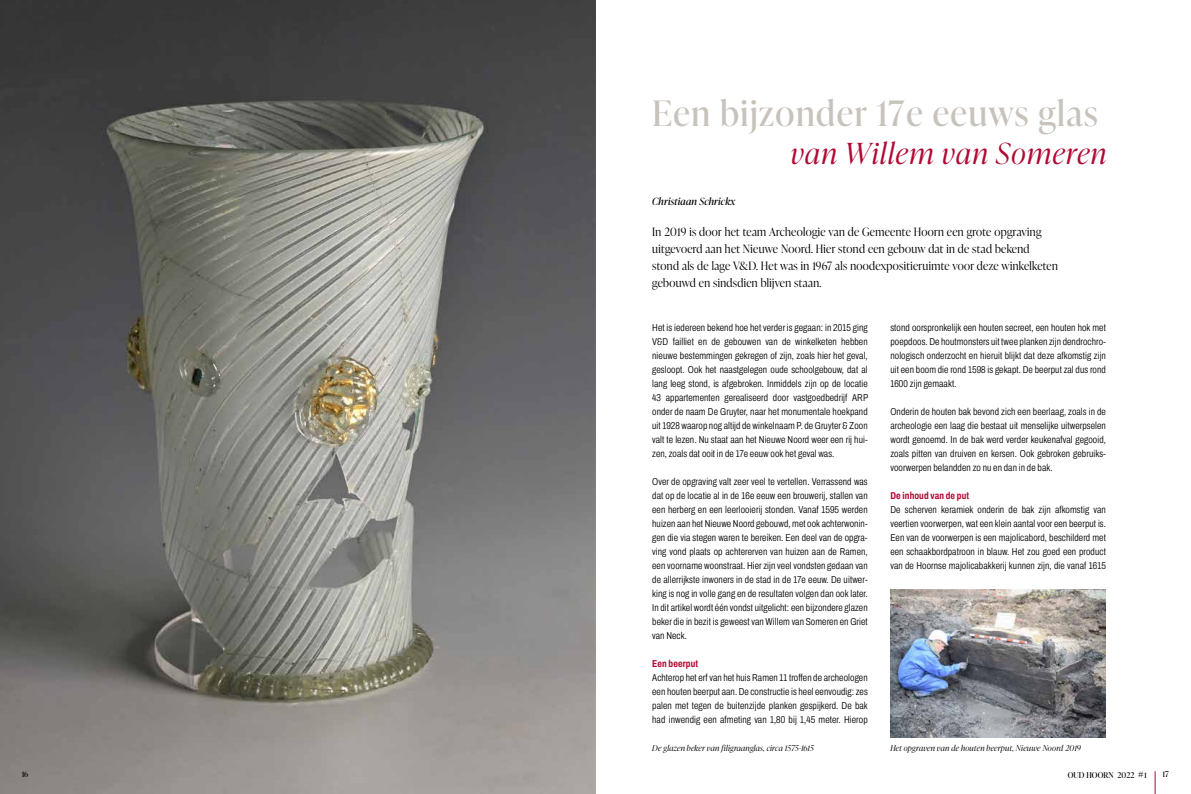
<style>
.page{position:relative;width:1191px;height:794px;background:#fff}
.page>*{position:absolute;margin:0;border:0;box-sizing:border-box;transform-origin:0 0}
.t1{font:35px "Ivy Presto Display";letter-spacing:.045em;color:#c7c2bb}
.t2{font:italic 300 29px "Ivy Presto Display";letter-spacing:.05em;color:#b10933}
.t3{font:300 11.5px/17px "Ivy Presto Display";letter-spacing:.03em;color:#000}
.t4{font:300 10px/14px "Archivo Condensed";letter-spacing:.01em;color:#000;text-align:justify}
.t5{font:700 10px "Archivo Condensed";letter-spacing:.015em;color:#b10933}
.t6{font:italic 10px "Ivy Presto Display";letter-spacing:.02em;color:#000}
.t7{font:italic 300 8px "Ivy Presto Display";letter-spacing:.03em;color:#000}
.t8{font:8px "Ivy Presto Display";letter-spacing:.005em;color:#000}
.s1{font-family:"Baskerville"}
</style>
<div class="page">
<img style="left:0;top:0;width:595px;height:794px">
<img style="left:890px;top:589px;width:216px;height:148px">
<svg style="left:1154px;top:771px;width:1px;height:23px"></svg>
<h1 class="t1" style="left:652px;top:88px;width:447px">Een bijzonder 17e eeuws glas</h1>
<h2 class="t2" style="left:790px;top:132px;width:317px">van Willem van Someren</h2>
<p class="t6" style="left:652px;top:194px;width:85px">Christiaan Schrickx</p>
<p class="t3" style="left:652px;top:223px;width:407px">In 2019 is door het team Archeologie van de Gemeente Hoorn een grote opgraving uitgevoerd aan het Nieuwe Noord. Hier stond een gebouw dat in de stad bekend stond als de lage V&amp;D. Het was in 1967 als noodexpositieruimte voor deze winkelketen gebouwd en sindsdien blijven staan.</p>
<p class="t4" style="left:652px;top:321px;width:217px">Het is iedereen bekend hoe het verder is gegaan: in 2015 ging V&amp;D failliet en de gebouwen van de winkelketen hebben nieuwe bestemmingen gekregen of zijn, zoals hier het geval, gesloopt. Ook het naastgelegen oude schoolgebouw, dat al lang leeg stond, is afgebroken. Inmiddels zijn op de locatie 43 appartementen gerealiseerd door vastgoedbedrijf ARP onder de naam De Gruyter, naar het monumentale hoekpand uit 1928 waarop nog altijd de winkelnaam P. de Gruyter &amp; Zoon valt te lezen. Nu staat aan het Nieuwe Noord weer een rij hui&shy;zen, zoals dat ooit in de 17e eeuw ook het geval was.</p>
<p class="t4" style="left:652px;top:475px;width:217px">Over de opgraving valt zeer veel te vertellen. Verrassend was dat op de locatie al in de 16e eeuw een brouwerij, stallen van een herberg en een leerlooierij stonden. Vanaf 1595 werden huizen aan het Nieuwe Noord gebouwd, met ook achterwonin&shy;gen die via stegen waren te bereiken. Een deel van de opgra&shy;ving vond plaats op achtererven van huizen aan de Ramen, een voorname woonstraat. Hier zijn veel vondsten gedaan van de allerrijkste inwoners in de stad in de 17e eeuw. De uitwer&shy;king is nog in volle gang en de resultaten volgen dan ook later.<br>In dit artikel wordt één vondst uitgelicht: een bijzondere glazen beker die in bezit is geweest van Willem van Someren en Griet van Neck.</p>
<p class="t5" style="left:652px;top:656px;width:48px">Een beerput</p>
<p class="t4" style="left:652px;top:671px;width:217px">Achterop het erf van het huis Ramen 11 troffen de archeologen een houten beerput aan. De constructie is heel eenvoudig: zes palen met tegen de buitenzijde planken gespijkerd. De bak had inwendig een afmeting van 1,80 bij 1,45 meter. Hierop</p>
<p class="t4" style="left:890px;top:321px;width:217px">stond oorspronkelijk een houten secreet, een houten hok met poepdoos. De houtmonsters uit twee planken zijn dendrochro&shy;nologisch onderzocht en hieruit blijkt dat deze afkomstig zijn uit een boom die rond 1598 is gekapt. De beerput zal dus rond 1600 zijn gemaakt.</p>
<p class="t4" style="left:890px;top:405px;width:217px">Onderin de houten bak bevond zich een beerlaag, zoals in de archeologie een laag die bestaat uit menselijke uitwerpselen wordt genoemd. In de bak werd verder keukenafval gegooid, zoals pitten van druiven en kersen. Ook gebroken gebruiks&shy;voorwerpen belandden zo nu en dan in de bak.</p>
<p class="t5" style="left:890px;top:488px;width:80px">De inhoud van de put</p>
<p class="t4" style="left:890px;top:503px;width:217px">De scherven keramiek onderin de bak zijn afkomstig van veertien voorwerpen, wat een klein aantal voor een beerput is.<br>Een van de voorwerpen is een majolicabord, beschilderd met een schaakbordpatroon in blauw. Het zou goed een product van de Hoornse majolicabakkerij kunnen zijn, die vanaf 1615</p>
<p class="t7" style="left:652px;top:743px;width:163px">De glazen beker van filigraanglas, circa 1575-1615</p>
<p class="t7" style="left:890px;top:743px;width:192px">Het opgraven van de houten beerput, Nieuwe Noord 2019</p>
<p class="t8" style="left:22px;top:769px;width:8px">16</p>
<p class="t8" style="left:1067px;top:769px;width:80px">OUD HOORN 2022 <span class="s1">#</span>1</p>
<p class="t8" style="left:1162px;top:769px;width:8px">17</p>
</div>
